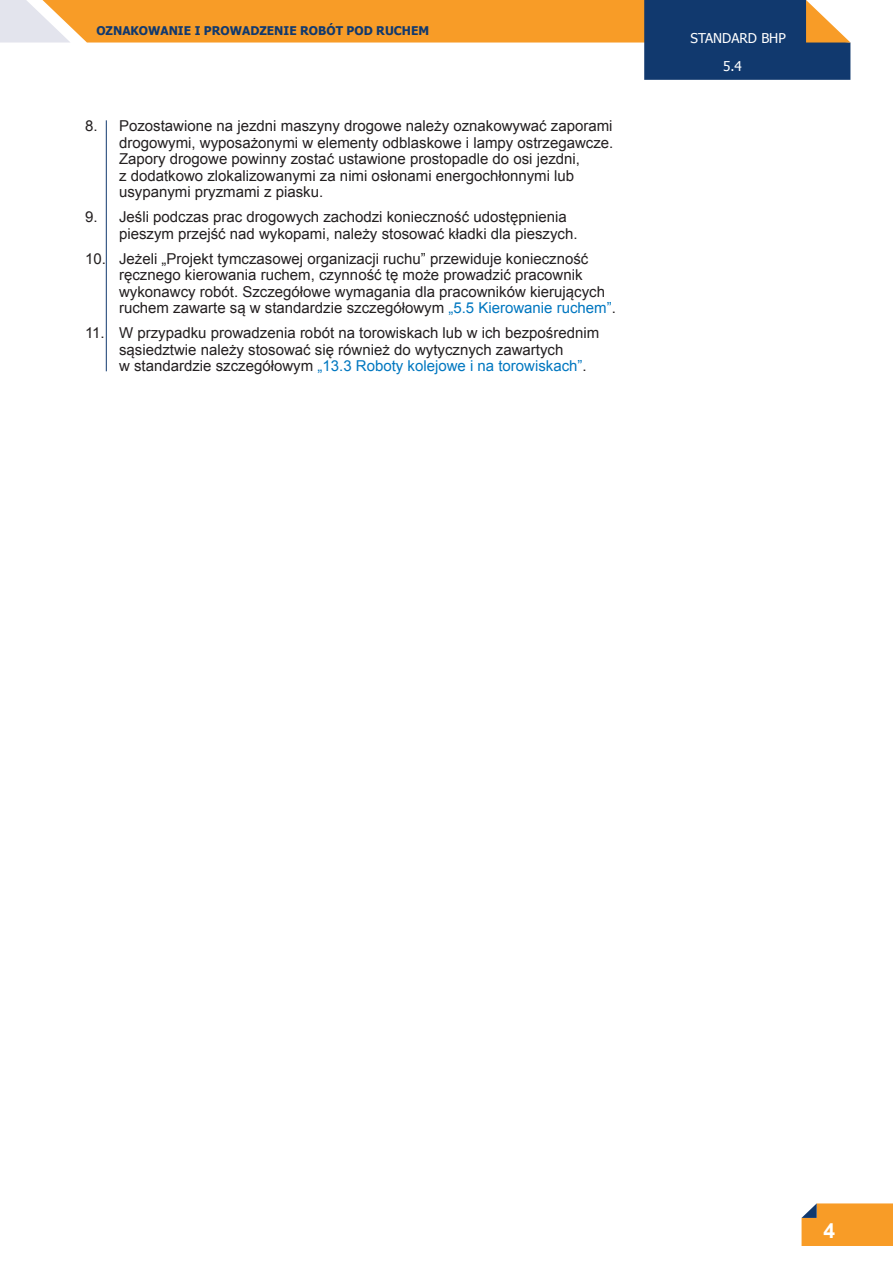
<style>
.page{position:relative;width:893px;height:1263px;background:#fff}
.page>*{position:absolute;margin:0;border:0;box-sizing:border-box;transform-origin:0 0}
.tekst{font:700 21px "Arial";color:#fff}
.Tekst_numerowany{font:15px/16.5px "Arial";color:#231f20}
.t1{font:13.5px "Tahoma";color:#fff}
.t2{font:700 12px "Tahoma";color:#11396e}
.s1{color:#0077c0}
</style>
<div class="page">
<svg style="left:801px;top:1203px;width:92px;height:43px;background:#f19d32"></svg>
<svg style="left:0;top:0;width:850px;height:80px"></svg>
<hr style="left:106px;top:120px;width:1px;height:251px;background:#11396e">
<p class="t2" style="left:96px;top:23px;width:334px">OZNAKOWANIE I PROWADZENIE ROBÓT POD RUCHEM</p>
<p class="Tekst_numerowany" style="left:119px;top:118px;width:496px;text-indent:-34px">8. Pozostawione na jezdni maszyny drogowe należy oznakowywać zaporami drogowymi, wyposażonymi w elementy odblaskowe i lampy ostrzegawcze.<br>Zapory drogowe powinny zostać ustawione prostopadle do osi jezdni,<br>z dodatkowo zlokalizowanymi za nimi osłonami energochłonnymi lub usypanymi pryzmami z piasku.</p>
<p class="Tekst_numerowany" style="left:119px;top:209px;width:460px;text-indent:-34px">9. Jeśli podczas prac drogowych zachodzi konieczność udostępnienia pieszym przejść nad wykopami, należy stosować kładki dla pieszych.</p>
<p class="Tekst_numerowany" style="left:119px;top:250px;width:498px;text-indent:-34px">10. Jeżeli „Projekt tymczasowej organizacji ruchu” przewiduje konieczność ręcznego kierowania ruchem, czynność tę może prowadzić pracownik wykonawcy robót. Szczegółowe wymagania dla pracowników kierujących ruchem zawarte są w standardzie szczegółowym <span class="s1">„5.5 Kierowanie ruchem”</span>.</p>
<p class="Tekst_numerowany" style="left:119px;top:325px;width:482px;text-indent:-34px">11. W przypadku prowadzenia robót na torowiskach lub w ich bezpośrednim sąsiedztwie należy stosować się również do wytycznych zawartych<br>w standardzie szczegółowym <span class="s1">„13.3 Roboty kolejowe i na torowiskach”</span>.</p>
<p class="t1" style="left:691px;top:29px;width:97px">STANDARD BHP</p>
<p class="t1" style="left:723px;top:57px;width:20px">5.4</p>
<p class="tekst" style="left:823px;top:1217px;width:13px">4</p>
</div>
